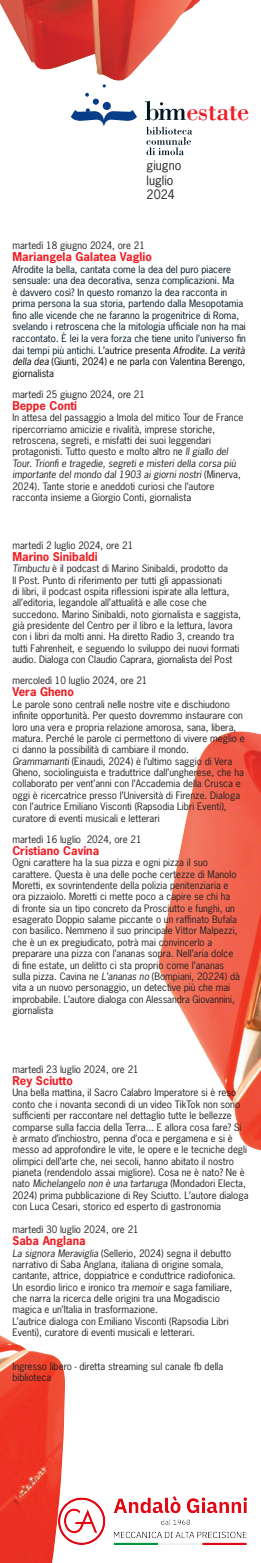
<style>
.page{position:relative;width:261px;height:1563px;background:#fff}
.page>*{position:absolute;margin:0;border:0;box-sizing:border-box;transform-origin:0 0}
.t1{font:27.39px "Bodoni";letter-spacing:-.03em;color:#ee1d23}
.t2{font:12.25px "News Gothic Std";color:#231f20}
.t3{font:700 11.38px "News Gothic Std";color:#ee1d23}
.t4{font:9.62px/11.4px "News Gothic Std";color:#231f20}
.t5{font:9.62px/11.5px "News Gothic Std";color:#001522}
.s1{color:#000}
.s2{font-style:italic;color:#000}
.s3{font-style:italic}
</style>
<div class="page">
<img style="left:0;top:1335px;width:65px;height:228px">
<img style="left:158px;top:731px;width:102px;height:419px">
<svg style="left:71px;top:93px;width:66px;height:34px"></svg>
<svg style="left:146px;top:127px;width:46px;height:28px"></svg>
<svg style="left:145px;top:101px;width:40px;height:19px"></svg>
<img style="left:0;top:0;width:200px;height:81px">
<img style="left:58px;top:1496px;width:188px;height:48px">
<p class="t1" style="left:186px;top:94px;width:64px">estate</p>
<p class="t2" style="left:146px;top:157px;width:36px">giugno</p>
<p class="t2" style="left:146px;top:172px;width:28px">luglio</p>
<p class="t2" style="left:146px;top:187px;width:30px">2024</p>
<p class="t4" style="left:12px;top:239px;width:134px">martedì 18 giugno 2024, ore 21</p>
<p class="t3" style="left:12px;top:249px;width:141px">Mariangela Galatea Vaglio</p>
<p class="t5" style="left:12px;top:263px;width:235px">Afrodite la bella, cantata come la dea del puro piacere sensuale: una dea decorativa, senza complicazioni. Ma<br>è davvero così? In questo romanzo la dea racconta in prima persona la sua storia, partendo dalla Mesopotamia fino alle vicende che ne faranno la progenitrice di Roma, svelando i retroscena che la mitologia ufficiale non ha mai raccontato. È lei la vera forza che tiene unito l’universo fin dai tempi più antichi. <span class="s1">L’autrice presenta</span> <span class="s2">Afrodite. La verità della dea</span> <span class="s1">(Giunti, 2024) e ne parla con Valentina Berengo, giornalista</span></p>
<p class="t4" style="left:12px;top:388px;width:134px">martedì 25 giugno 2024, ore 21</p>
<p class="t3" style="left:12px;top:398px;width:66px">Beppe Conti</p>
<p class="t4" style="left:12px;top:412px;width:232px">In attesa del passaggio a Imola del mitico Tour de France ripercorriamo amicizie e rivalità, imprese storiche, retroscena, segreti, e misfatti dei suoi leggendari protagonisti. Tutto questo e molto altro ne <span class="s3">Il giallo del Tour. Trionfi e tragedie, segreti e misteri della corsa più importante del mondo dal 1903 ai giorni nostri</span> (Minerva, 2024). Tante storie e aneddoti curiosi che l’autore racconta insieme a Giorgio Conti, giornalista</p>
<p class="t4" style="left:12px;top:539px;width:122px">martedì 2 luglio 2024, ore 21</p>
<p class="t3" style="left:12px;top:549px;width:87px">Marino Sinibaldi</p>
<p class="t4" style="left:12px;top:563px;width:217px"><span class="s3">Timbuctu</span> è il podcast di Marino Sinibaldi, prodotto da</p>
<p class="t4" style="left:12px;top:574px;width:230px">Il Post. Punto di riferimento per tutti gli appassionati<br>di libri, il podcast ospita riflessioni ispirate alla lettura, all’editoria, legandole all’attualità e alle cose che succedono. Marino Sinibaldi, noto giornalista e saggista, già presidente del Centro per il libro e la lettura, lavora con i libri da molti anni. Ha diretto Radio 3, creando tra tutti Fahrenheit, e seguendo lo sviluppo dei nuovi formati audio. Dialoga con Claudio Caprara, giornalista del Post</p>
<p class="t4" style="left:12px;top:675px;width:136px">mercoledì 10 luglio 2024, ore 21</p>
<p class="t3" style="left:12px;top:684px;width:63px">Vera Gheno</p>
<p class="t4" style="left:12px;top:698px;width:233px">Le parole sono centrali nelle nostre vite e dischiudono infinite opportunità. Per questo dovremmo instaurare con loro una vera e propria relazione amorosa, sana, libera, matura. Perché le parole ci permettono di vivere meglio e ci danno la possibilità di cambiare il mondo.</p>
<p class="t4" style="left:12px;top:755px;width:233px"><span class="s3">Grammamanti</span> (Einaudi, 2024) è l’ultimo saggio di Vera Gheno, sociolinguista e traduttrice dall’ungherese, che ha collaborato per vent’anni con l’Accademia della Crusca e oggi è ricercatrice presso l’Università di Firenze. Dialoga con l’autrice Emiliano Visconti (Rapsodia Libri Eventi), curatore di eventi musicali e letterari</p>
<p class="t4" style="left:12px;top:833px;width:130px">martedì 16 luglio 2024, ore 21</p>
<p class="t3" style="left:12px;top:843px;width:88px">Cristiano Cavina</p>
<p class="t4" style="left:12px;top:857px;width:229px">Ogni carattere ha la sua pizza e ogni pizza il suo carattere. Questa è una delle poche certezze di Manolo Moretti, ex sovrintendente della polizia penitenziaria e ora pizzaiolo. Moretti ci mette poco a capire se chi ha<br>di fronte sia un tipo concreto da Prosciutto e funghi, un esagerato Doppio salame piccante o un raffinato Bufala con basilico. Nemmeno il suo principale Vittor Malpezzi, che è un ex pregiudicato, potrà mai convincerlo a preparare una pizza con l’ananas sopra. Nell’aria dolce di fine estate, un delitto ci sta proprio come l’ananas sulla pizza. Cavina ne <span class="s3">L’ananas no</span> (Bompiani, 20224) dà vita a un nuovo personaggio, un detective più che mai improbabile. L’autore dialoga con Alessandra Giovannini, giornalista</p>
<p class="t4" style="left:12px;top:1063px;width:128px">martedì 23 luglio 2024, ore 21</p>
<p class="t3" style="left:12px;top:1073px;width:62px">Rey Sciutto</p>
<p class="t4" style="left:12px;top:1087px;width:237px">Una bella mattina, il Sacro Calabro Imperatore si è reso conto che i novanta secondi di un video TikTok non sono sufficienti per raccontare nel dettaglio tutte le bellezze comparse sulla faccia della Terra... E allora cosa fare? Si è armato d’inchiostro, penna d’oca e pergamena e si è messo ad approfondire le vite, le opere e le tecniche degli olimpici dell’arte che, nei secoli, hanno abitato il nostro pianeta (rendendolo assai migliore). Cosa ne è nato? Ne è nato <span class="s3">Michelangelo non è una tartaruga</span> (Mondadori Electa, 2024) prima pubblicazione di Rey Sciutto. L’autore dialoga con Luca Cesari, storico ed esperto di gastronomia</p>
<p class="t4" style="left:12px;top:1223px;width:128px">martedì 30 luglio 2024, ore 21</p>
<p class="t3" style="left:12px;top:1233px;width:75px">Saba Anglana</p>
<p class="t4" style="left:12px;top:1247px;width:224px"><span class="s3">La signora Meraviglia</span> (Sellerio, 2024) segna il debutto narrativo di Saba Anglana, italiana di origine somala, cantante, attrice, doppiatrice e conduttrice radiofonica.<br>Un esordio lirico e ironico tra <span class="s3">memoir</span> e saga familiare, che narra la ricerca delle origini tra una Mogadiscio magica e un’Italia in trasformazione.</p>
<p class="t4" style="left:12px;top:1315px;width:217px">L’autrice dialoga con Emiliano Visconti (Rapsodia Libri<br>Eventi), curatore di eventi musicali e letterari.</p>
<p class="t4" style="left:12px;top:1360px;width:212px">Ingresso libero - diretta streaming sul canale fb della biblioteca</p>
</div>
